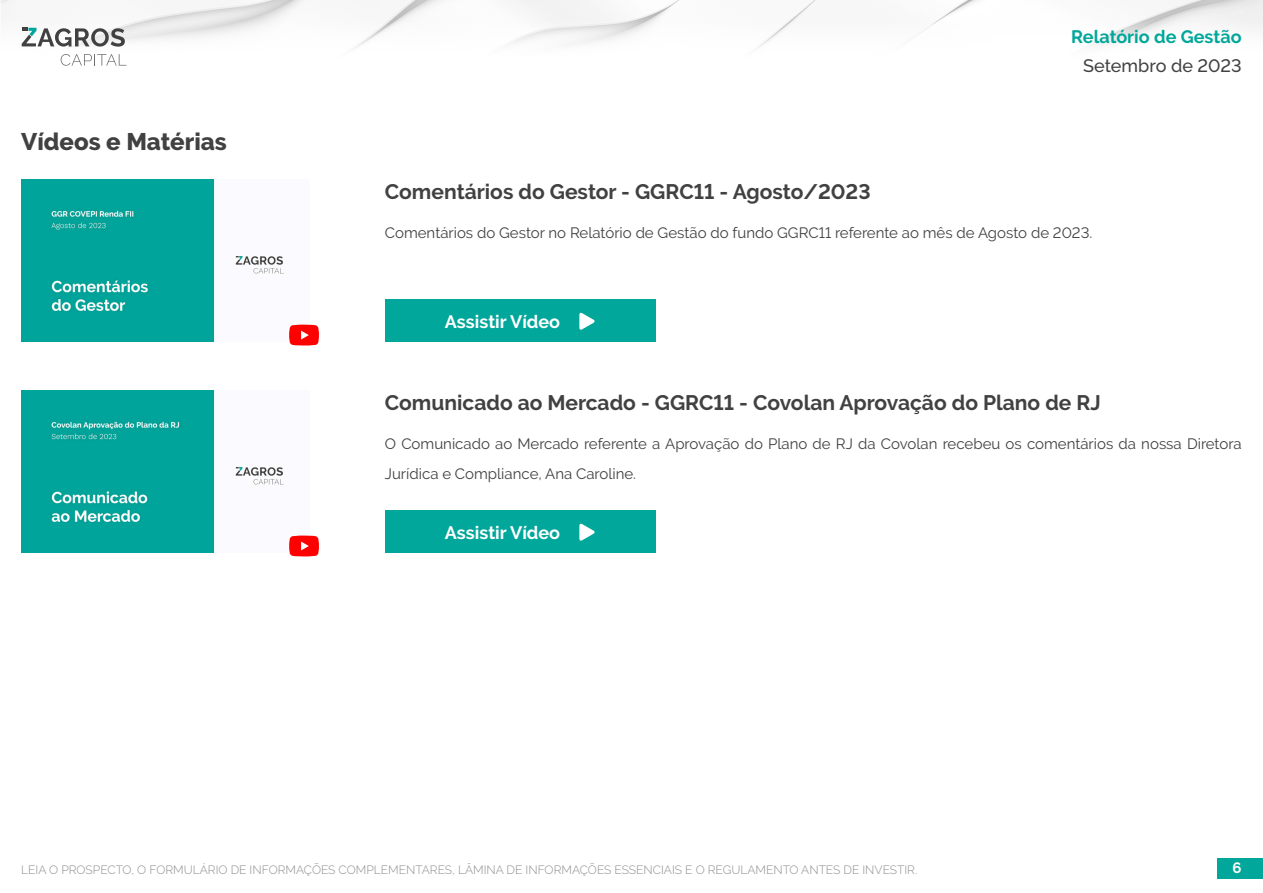
<style>
.page{position:relative;width:1263px;height:893px;background:#fff}
.page>*{position:absolute;margin:0;border:0;box-sizing:border-box;transform-origin:0 0}
.Título{font:800 24px "Raleway";color:#414141}
.t1{font:700 21px "Raleway";color:#414141}
.t2{font:700 18px "Raleway";color:#fff}
.t3{font:700 18px "Raleway";color:#00a79a}
.t4{font:500 18px "Raleway";color:#414141}
.t5{font:15px/30px "Raleway";color:#414141}
.t6{font:700 15px "Raleway";color:#fff}
.t7{font:300 12px "Raleway";color:#8d8d8d}
</style>
<div class="page">
<div style="left:1217px;top:858px;width:46px;height:20px;background:#00a79a"></div>
<img style="left:1px;top:0;width:1262px;height:66px">
<svg style="left:61px;top:54px;width:65px;height:12px"></svg>
<svg style="left:22px;top:28px;width:103px;height:19px"></svg>
<img style="left:21px;top:180px;width:288px;height:162px">
<img style="left:21px;top:391px;width:288px;height:162px">
<div style="left:385px;top:299px;width:271px;height:43px;background:#00a79a"></div>
<svg style="left:579px;top:313px;width:16px;height:17px"></svg>
<div style="left:385px;top:510px;width:271px;height:43px;background:#00a79a"></div>
<svg style="left:579px;top:524px;width:16px;height:17px"></svg>
<svg style="left:289px;top:325px;width:30px;height:20px"></svg>
<svg style="left:289px;top:536px;width:30px;height:20px"></svg>
<p class="Título" style="left:21px;top:128px;width:207px">Vídeos e Matérias</p>
<p class="t1" style="left:385px;top:180px;width:487px">Comentários do Gestor - GGRC11 - Agosto/2023</p>
<p class="t3" style="left:1071px;top:27px;width:172px">Relatório de Gestão</p>
<p class="t4" style="left:1083px;top:55px;width:160px">Setembro de 2023</p>
<p class="t5" style="left:385px;top:217px;width:709px">Comentários do Gestor no Relatório de Gestão do fundo GGRC11 referente ao mês de Agosto de 2023.</p>
<p class="t2" style="left:445px;top:311px;width:117px">Assistir Vídeo</p>
<p class="t1" style="left:385px;top:391px;width:717px">Comunicado ao Mercado - GGRC11 - Covolan Aprovação do Plano de RJ</p>
<p class="t5" style="left:385px;top:428px;width:858px">O Comunicado ao Mercado referente a Aprovação do Plano de RJ da Covolan recebeu os comentários da nossa Diretora<br>Jurídica e Compliance, Ana Caroline.</p>
<p class="t2" style="left:445px;top:522px;width:117px">Assistir Vídeo</p>
<p class="t7" style="left:21px;top:863px;width:897px">LEIA O PROSPECTO, O FORMULÁRIO DE INFORMAÇÕES COMPLEMENTARES, LÂMINA DE INFORMAÇÕES ESSENCIAIS E O REGULAMENTO ANTES DE INVESTIR.</p>
<p class="t6" style="left:1232px;top:859px;width:11px">6</p>
</div>
